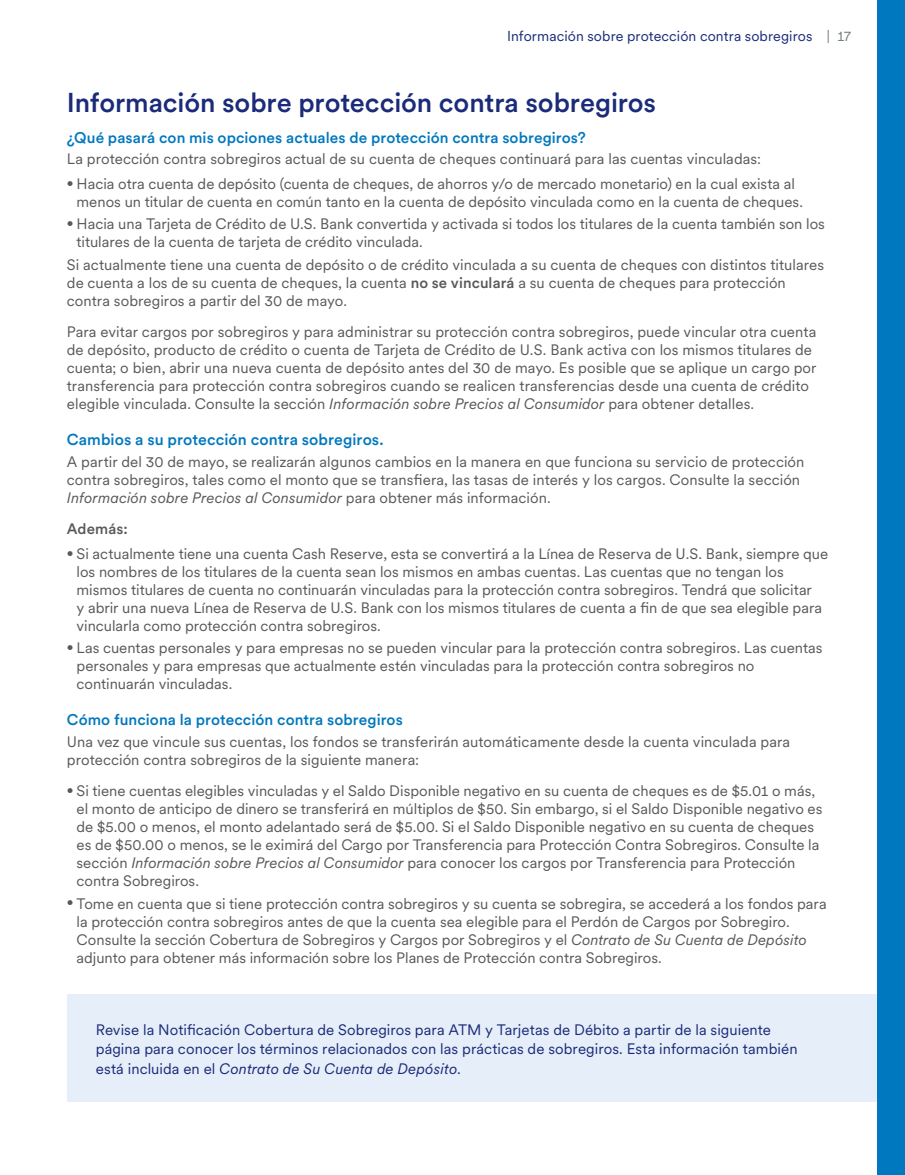
<style>
.page{position:relative;width:905px;height:1175px;background:#fff}
.page>*{position:absolute;margin:0;border:0;box-sizing:border-box;transform-origin:0 0}
.t1{font:500 27px "U.S.Bank Circular";letter-spacing:-.005em;color:#1b2b79}
.t2{font:500 15.75px "U.S.Bank Circular";letter-spacing:.005em;color:#0078bf}
.t3{font:500 15.3px "U.S.Bank Circular";letter-spacing:.005em;color:#0078bf}
.t4{font:15px/18px "U.S.Bank Circular";color:#58595b}
.t5{font:15px/19.5px "U.S.Bank Circular";letter-spacing:.005em;color:#1b2b79}
.t6{font:500 15px "U.S.Bank Circular";letter-spacing:.005em;color:#58595b}
.t7{font:14.25px "U.S.Bank Circular";letter-spacing:.005em;color:#1b2b79}
.s1{color:#777f84}
.s2{font-size:12px}
.s3{font-weight:500}
.s4{font-style:italic}
</style>
<div class="page">
<div style="left:67px;top:994px;width:823px;height:107px;background:#e6eff9"></div>
<div style="left:878px;top:0;width:26px;height:1174px;background:#0078bf"></div>
<p class="t7" style="left:507px;top:27px;width:346px">Información sobre protección contra sobregiros <span class="s1">| 17</span></p>
<h2 class="t1" style="left:67px;top:84px;width:590px">Información sobre protección contra sobregiros</h2>
<h3 class="t3" style="left:67px;top:127px;width:520px">¿Qué pasará con mis opciones actuales de protección contra sobregiros?</h3>
<p class="t4" style="left:67px;top:149px;width:695px">La protección contra sobregiros actual de su cuenta de cheques continuará para las cuentas vinculadas:</p>
<p class="t4" style="left:77px;top:174px;width:728px;text-indent:-10px"><span class="s2">•</span> Hacia otra cuenta de depósito (cuenta de cheques, de ahorros y/o de mercado monetario) en la cual exista al menos un titular de cuenta en común tanto en la cuenta de depósito vinculada como en la cuenta de cheques.</p>
<p class="t4" style="left:77px;top:214px;width:750px;text-indent:-10px"><span class="s2">•</span> Hacia una Tarjeta de Crédito de U.S. Bank convertida y activada si todos los titulares de la cuenta también son los titulares de la cuenta de tarjeta de crédito vinculada.</p>
<p class="t4" style="left:67px;top:255px;width:758px">Si actualmente tiene una cuenta de depósito o de crédito vinculada a su cuenta de cheques con distintos titulares de cuenta a los de su cuenta de cheques, la cuenta <span class="s3">no se vinculará</span> a su cuenta de cheques para protección contra sobregiros a partir del 30 de mayo.</p>
<p class="t4" style="left:67px;top:322px;width:751px">Para evitar cargos por sobregiros y para administrar su protección contra sobregiros, puede vincular otra cuenta de depósito, producto de crédito o cuenta de Tarjeta de Crédito de U.S. Bank activa con los mismos titulares de cuenta; o bien, abrir una nueva cuenta de depósito antes del 30 de mayo. Es posible que se aplique un cargo por transferencia para protección contra sobregiros cuando se realicen transferencias desde una cuenta de crédito elegible vinculada. Consulte la sección <span class="s4">Información sobre Precios al Consumidor</span> para obtener detalles.</p>
<h3 class="t2" style="left:67px;top:429px;width:318px">Cambios a su protección contra sobregiros.</h3>
<p class="t4" style="left:67px;top:452px;width:739px">A partir del 30 de mayo, se realizarán algunos cambios en la manera en que funciona su servicio de protección contra sobregiros, tales como el monto que se transfiera, las tasas de interés y los cargos. Consulte la sección<br><span class="s4">Información sobre Precios al Consumidor</span> para obtener más información.</p>
<p class="t6" style="left:67px;top:519px;width:62px">Además:</p>
<p class="t4" style="left:77px;top:544px;width:753px;text-indent:-10px"><span class="s2">•</span> Si actualmente tiene una cuenta Cash Reserve, esta se convertirá a la Línea de Reserva de U.S. Bank, siempre que los nombres de los titulares de la cuenta sean los mismos en ambas cuentas. Las cuentas que no tengan los mismos titulares de cuenta no continuarán vinculadas para la protección contra sobregiros. Tendrá que solicitar<br>y abrir una nueva Línea de Reserva de U.S. Bank con los mismos titulares de cuenta a fin de que sea elegible para vincularla como protección contra sobregiros.</p>
<p class="t4" style="left:77px;top:638px;width:747px;text-indent:-10px"><span class="s2">•</span> Las cuentas personales y para empresas no se pueden vincular para la protección contra sobregiros. Las cuentas personales y para empresas que actualmente estén vinculadas para la protección contra sobregiros no continuarán vinculadas.</p>
<h3 class="t3" style="left:67px;top:709px;width:337px">Cómo funciona la protección contra sobregiros</h3>
<p class="t4" style="left:67px;top:732px;width:725px">Una vez que vincule sus cuentas, los fondos se transferirán automáticamente desde la cuenta vinculada para protección contra sobregiros de la siguiente manera:</p>
<p class="t4" style="left:77px;top:781px;width:747px;text-indent:-10px"><span class="s2">•</span> Si tiene cuentas elegibles vinculadas y el Saldo Disponible negativo en su cuenta de cheques es de $5.01 o más, el monto de anticipo de dinero se transferirá en múltiplos de $50. Sin embargo, si el Saldo Disponible negativo es de $5.00 o menos, el monto adelantado será de $5.00. Si el Saldo Disponible negativo en su cuenta de cheques es de $50.00 o menos, se le eximirá del Cargo por Transferencia para Protección Contra Sobregiros. Consulte la sección <span class="s4">Información sobre Precios al Consumidor</span> para conocer los cargos por Transferencia para Protección contra Sobregiros.</p>
<p class="t4" style="left:77px;top:893px;width:751px;text-indent:-10px"><span class="s2">•</span> Tome en cuenta que si tiene protección contra sobregiros y su cuenta se sobregira, se accederá a los fondos para la protección contra sobregiros antes de que la cuenta sea elegible para el Perdón de Cargos por Sobregiro.<br>Consulte la sección Cobertura de Sobregiros y Cargos por Sobregiros y el <span class="s4">Contrato de Su Cuenta de Depósito </span>adjunto para obtener más información sobre los Planes de Protección contra Sobregiros.</p>
<p class="t5" style="left:96px;top:1019px;width:703px">Revise la Notificación Cobertura de Sobregiros para ATM y Tarjetas de Débito a partir de la siguiente página para conocer los términos relacionados con las prácticas de sobregiros. Esta información también está incluida en el <span class="s4">Contrato de Su Cuenta de Depósito</span>.</p>
</div>
